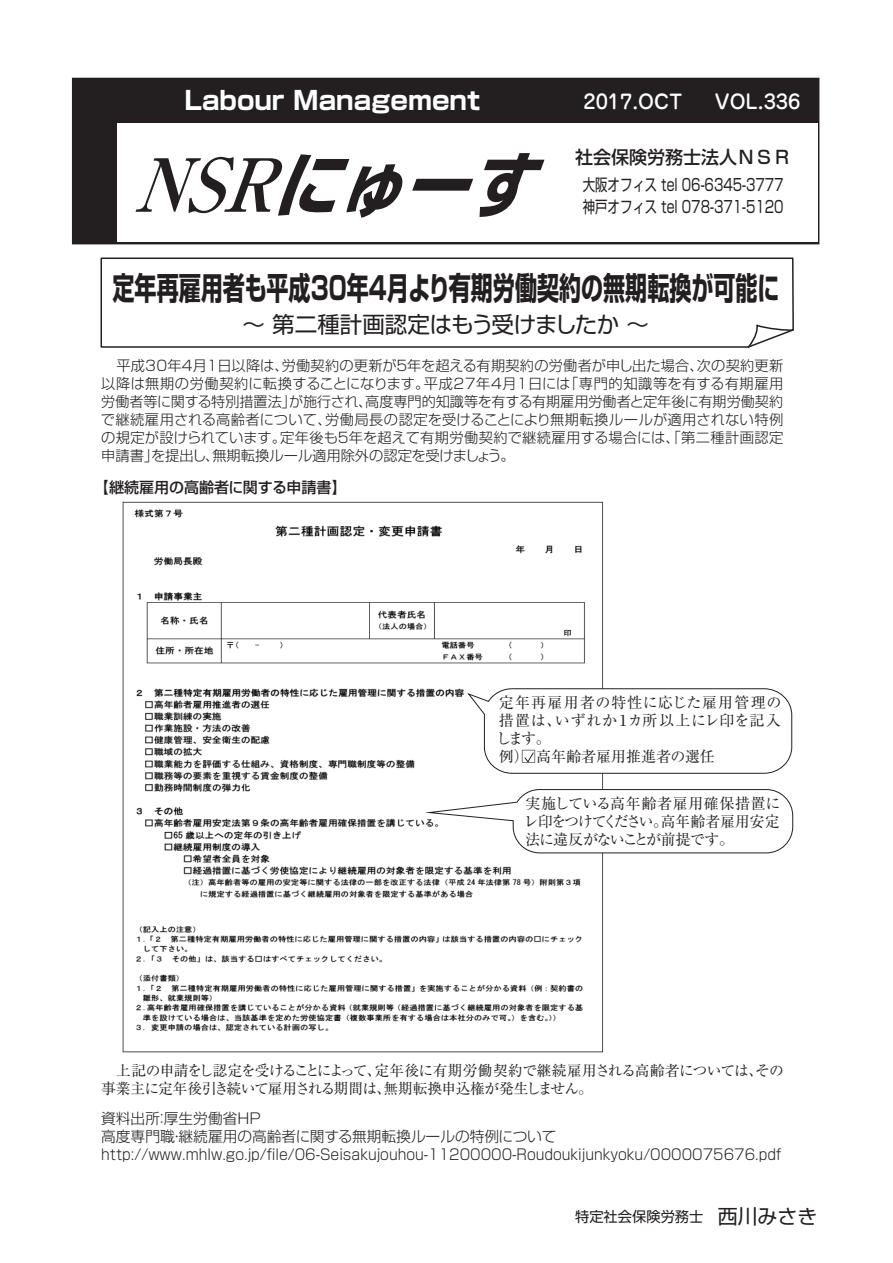
<style>
.page{position:relative;width:893px;height:1263px;background:#fff}
.page>*{position:absolute;margin:0;border:0;box-sizing:border-box;transform-origin:0 0}
.t1{font:italic 700 71.1px "Shin Go Pro";color:#231f20;scale:.9 1}
.t2{font:700 31.5px "Shin Go Pro";color:#231f20;scale:.7 1}
.t3{font:700 25.5px "Shin Go Pro";color:#fff}
.t4{font:22.5px "Shin Go Pro";letter-spacing:-.02em;color:#231f20}
.t5{font:500 19.5px "Jun 34 Pro";color:#fff}
.t6{font:500 18px "Shin Go Pro";color:#231f20}
.t7{font:16.5px/22.5px "Shin Go Pro";color:#231f20;scale:.75 1}
.t8{font:15px/18px "Ryumin Pro";letter-spacing:.02em;color:#231f20}
.t9{font:15px/18px "Ryumin Pro";color:#231f20;text-align:justify}
.t10{font:500 15px "Shin Go Pro";color:#231f20}
.t11{font:300 14.7px/18px "Shin Go Pro";color:#231f20}
.t12{font:14.7px/18px "Ryumin Pro";letter-spacing:-.045em;color:#231f20}
.t13{font:300 14.25px/18px "Shin Go Pro";color:#231f20;text-align:justify}
.t14{font:14.25px "Shin Go Pro";color:#231f20}
.s1{font-family:"Ryumin Pro";font-size:73.35px}
.s2{font-size:19.95px}
</style>
<div class="page">
<img style="left:122px;top:501px;width:482px;height:552px">
<div style="left:72px;top:78px;width:747px;height:166px;background:#231f20"></div>
<div style="left:117px;top:123px;width:700px;height:119px;background:#fff"></div>
<svg style="left:100px;top:257px;width:694px;height:91px"></svg>
<svg style="left:746px;top:323px;width:48px;height:25px"></svg>
<svg style="left:466px;top:688px;width:326px;height:86px"></svg>
<svg style="left:422px;top:789px;width:371px;height:65px"></svg>
<h3 class="t3" style="left:184px;top:80px;width:297px">Labour Management</h3>
<h3 class="t5" style="left:583px;top:86px;width:219px">2017.OCT　 VOL.336</h3>
<h1 class="t1" style="left:133px;top:128px;width:481px"><span class="s1">NSR</span>にゅーす</h1>
<p class="t6" style="left:575px;top:142px;width:218px">社会保険労務士法人ＮＳＲ</p>
<p class="t7" style="left:583px;top:171px;width:269px">大阪オフィス tel 06-6345-3777神戸オフィス tel 078-371-5120</p>
<h2 class="t2" style="left:113px;top:263px;width:954px">定年再雇用者も平成30年4月より有期労働契約の無期転換が可能に</h2>
<h3 class="t4" style="left:242px;top:306px;width:408px">～ 第二種計画認定はもう受けましたか ～</h3>
<p class="t13" style="left:101px;top:355px;width:684px;text-indent:15px">平成30年4月1日以降は、労働契約の更新が５年を超える有期契約の労働者が申し出た場合、次の契約更新以降は無期の労働契約に転換することになります。平成27年4月1日には「専門的知識等を有する有期雇用労働者等に関する特別措置法」が施行され、高度専門的知識等を有する有期雇用労働者と定年後に有期労働契約で継続雇用される高齢者について、労働局長の認定を受けることにより無期転換ルールが適用されない特例の規定が設けられています。定年後も５年を超えて有期労働契約で継続雇用する場合には、「第二種計画認定申請書」を提出し、無期転換ルール適用除外の認定を受けましょう。</p>
<p class="t10" style="left:94px;top:475px;width:255px">【継続雇用の高齢者に関する申請書】</p>
<p class="t8" style="left:496px;top:693px;width:286px">定年再雇用者の特性に応じた雇用管理の措置は、いずれか１カ所以上にレ印を記入します。<br>例）□高年齢者雇用推進者の選任</p>
<p class="t9" style="left:523px;top:794px;width:259px">実施している高年齢者雇用確保措置にレ印をつけてください。高年齢者雇用安定法に違反がないことが前提です。</p>
<p class="t12" style="left:101px;top:1061px;width:684px">　上記の申請をし認定を受けることによって、定年後に有期労働契約で継続雇用される高齢者については、その事業主に定年後引き続いて雇用される期間は、無期転換申込権が発生しません。</p>
<p class="t11" style="left:101px;top:1108px;width:681px">資料出所：厚生労働省HP<br>高度専門職・継続雇用の高齢者に関する無期転換ルールの特例についてhttp://www.mhlw.go.jp/file/06-Seisakujouhou-11200000-Roudoukijunkyoku/0000075676.pdf</p>
<p class="t14" style="left:575px;top:1205px;width:244px">特定社会保険労務士 <span class="s2">西川みさき</span></p>
</div>
